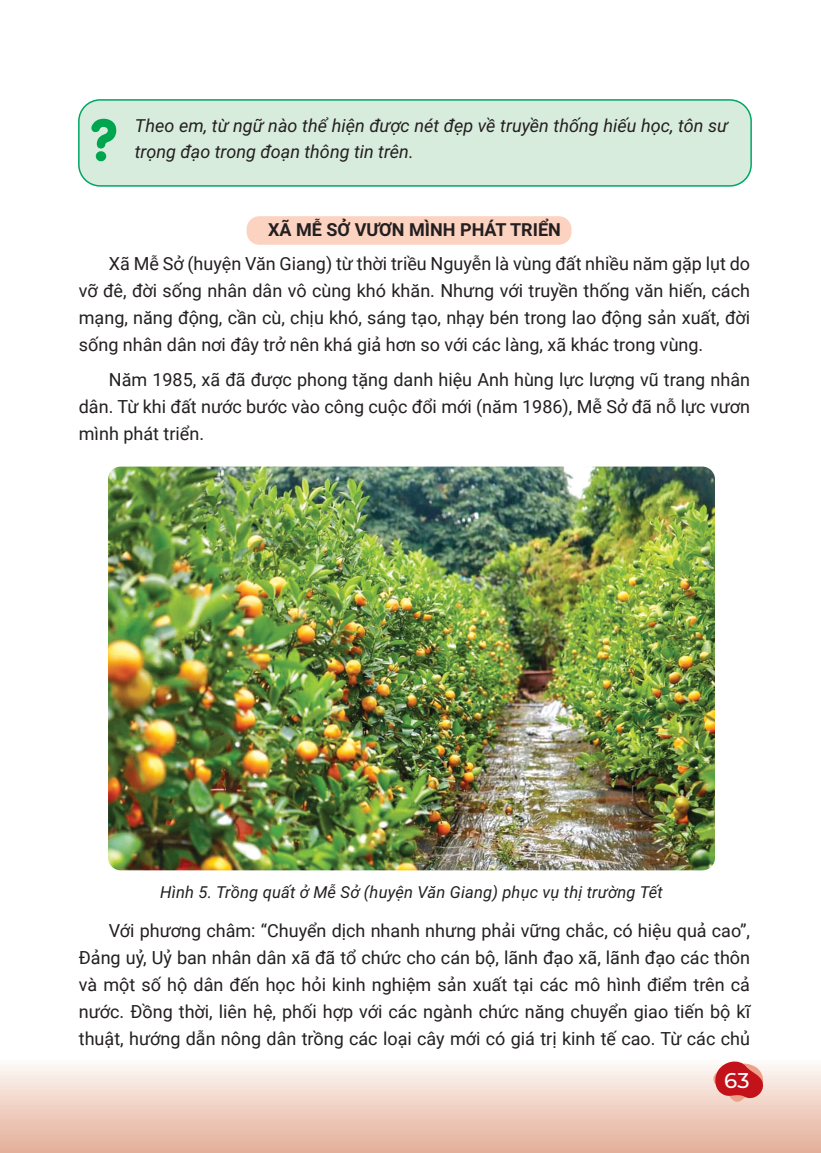
<style>
.page{position:relative;width:821px;height:1153px;background:#fff}
.page>*{position:absolute;margin:0;border:0;box-sizing:border-box;transform-origin:0 0}
.t1{font:500 21.15px "Montserrat";color:#fff}
.t2{font:18px/27px "Roboto";color:#231f20;text-align:justify}
.t3{font:italic 18px/25.5px "Roboto";color:#231f20}
.t4{font:700 18px "Roboto";color:#231f20}
.t5{font:italic 16.5px "Roboto";letter-spacing:.01em;color:#231f20}
</style>
<div class="page">
<div style="left:0;top:1046px;width:821px;height:106px;background:linear-gradient(to bottom,#fff,#e4af99)"></div>
<svg style="left:713px;top:1057px;width:53px;height:45px"></svg>
<img style="left:108px;top:466px;width:607px;height:404px">
<div style="left:247px;top:216px;width:324px;height:29px;background:#fcd2c0;border-radius:13px"></div>
<div style="left:79px;top:100px;width:672px;height:86px;background:#d8ecdd;border-radius:21px"></div>
<div style="left:78px;top:99px;width:674px;height:88px;border:2px solid #00a665;border-radius:21px"></div>
<svg style="left:91px;top:119px;width:25px;height:42px"></svg>
<p class="t3" style="left:135px;top:113px;width:595px">Theo em, từ ngữ nào thể hiện được nét đẹp về truyền thống hiếu học, tôn sư trọng đạo trong đoạn thông tin trên.</p>
<p class="t4" style="left:268px;top:217px;width:294px">XÃ MỄ SỞ VƯƠN MÌNH PHÁT TRIỂN</p>
<p class="t2" style="left:79px;top:250px;width:673px;text-indent:30px">Xã Mễ Sở (huyện Văn Giang) từ thời triều Nguyễn là vùng đất nhiều năm gặp lụt do vỡ đê, đời sống nhân dân vô cùng khó khăn. Nhưng với truyền thống văn hiến, cách mạng, năng động, cần cù, chịu khó, sáng tạo, nhạy bén trong lao động sản xuất, đời sống nhân dân nơi đây trở nên khá giả hơn so với các làng, xã khác trong vùng.</p>
<p class="t2" style="left:79px;top:365px;width:673px;text-indent:30px">Năm 1985, xã đã được phong tặng danh hiệu Anh hùng lực lượng vũ trang nhân dân. Từ khi đất nước bước vào công cuộc đổi mới (năm 1986), Mễ Sở đã nỗ lực vươn mình phát triển.</p>
<p class="t5" style="left:160px;top:880px;width:504px">Hình 5. Trồng quất ở Mễ Sở (huyện Văn Giang) phục vụ thị trường Tết</p>
<p class="t2" style="left:79px;top:916px;width:673px;text-indent:30px">Với phương châm: “Chuyển dịch nhanh nhưng phải vững chắc, có hiệu quả cao”, Đảng uỷ, Uỷ ban nhân dân xã đã tổ chức cho cán bộ, lãnh đạo xã, lãnh đạo các thôn và một số hộ dân đến học hỏi kinh nghiệm sản xuất tại các mô hình điểm trên cả nước. Đồng thời, liên hệ, phối hợp với các ngành chức năng chuyển giao tiến bộ kĩ thuật, hướng dẫn nông dân trồng các loại cây mới có giá trị kinh tế cao. Từ các chủ</p>
<p class="t1" style="left:724px;top:1065px;width:27px">63</p>
</div>
